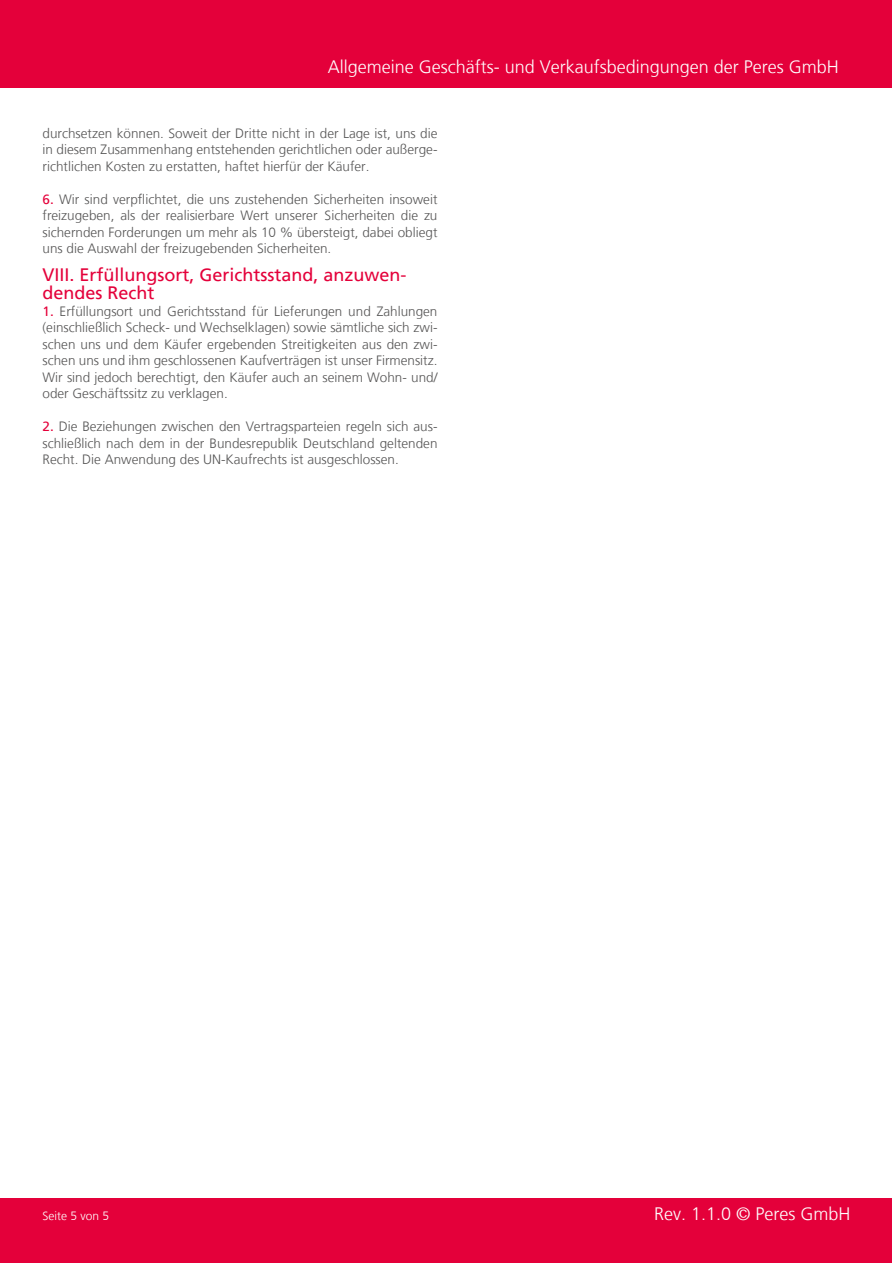
<style>
.page{position:relative;width:893px;height:1263px;background:#fff}
.page>*{position:absolute;margin:0;border:0;box-sizing:border-box;transform-origin:0 0}
.t1{font:300 18px "Frutiger LT";color:#fff}
.t2{font:18px/18px "Frutiger LT";color:#e4003a}
.t3{font:300 13.5px/16.5px "Frutiger LT";color:#565555;text-align:justify}
.t4{font:300 12px "Frutiger LT";color:#fff}
.s1{font-weight:400;color:#e4003a}
</style>
<div class="page">
<div style="left:1px;top:0;width:891px;height:87px;background:#e4003a"></div>
<div style="left:1px;top:1198px;width:891px;height:64px;background:#e4003a"></div>
<h1 class="t1" style="left:328px;top:56px;width:513px">Allgemeine Geschäfts- und Verkaufsbedingungen der Peres GmbH</h1>
<p class="t3" style="left:43px;top:125px;width:396px">durchsetzen können. Soweit der Dritte nicht in der Lage ist, uns die in diesem Zusammenhang entstehenden gerichtlichen oder außerge&shy;richtlichen Kosten zu erstatten, haftet hierfür der Käufer.</p>
<p class="t3" style="left:43px;top:191px;width:396px"><span class="s1">6.</span> Wir sind verpflichtet, die uns zustehenden Sicherheiten insoweit freizugeben, als der realisierbare Wert unserer Sicherheiten die zu sichernden Forderungen um mehr als 10 % übersteigt, dabei obliegt uns die Auswahl der freizugebenden Sicherheiten.</p>
<h1 class="t2" style="left:43px;top:266px;width:366px">VIII. Erfüllungsort, Gerichtsstand, anzuwen&shy;dendes Recht</h1>
<p class="t3" style="left:43px;top:303px;width:396px"><span class="s1">1.</span> Erfüllungsort und Gerichtsstand für Lieferungen und Zahlungen (einschließlich Scheck- und Wechselklagen) sowie sämtliche sich zwi&shy;schen uns und dem Käufer ergebenden Streitigkeiten aus den zwi&shy;schen uns und ihm geschlossenen Kaufverträgen ist unser Firmensitz.<br>Wir sind jedoch berechtigt, den Käufer auch an seinem Wohn- und/ oder Geschäftssitz zu verklagen.</p>
<p class="t3" style="left:43px;top:419px;width:396px"><span class="s1">2.</span> Die Beziehungen zwischen den Vertragsparteien regeln sich aus&shy;schließlich nach dem in der Bundesrepublik Deutschland geltenden Recht. Die Anwendung des UN-Kaufrechts ist ausgeschlossen.</p>
<p class="t4" style="left:43px;top:1209px;width:68px">Seite 5 von 5</p>
<h1 class="t1" style="left:654px;top:1204px;width:198px">Rev. 1.1.0 © Peres GmbH</h1>
</div>
